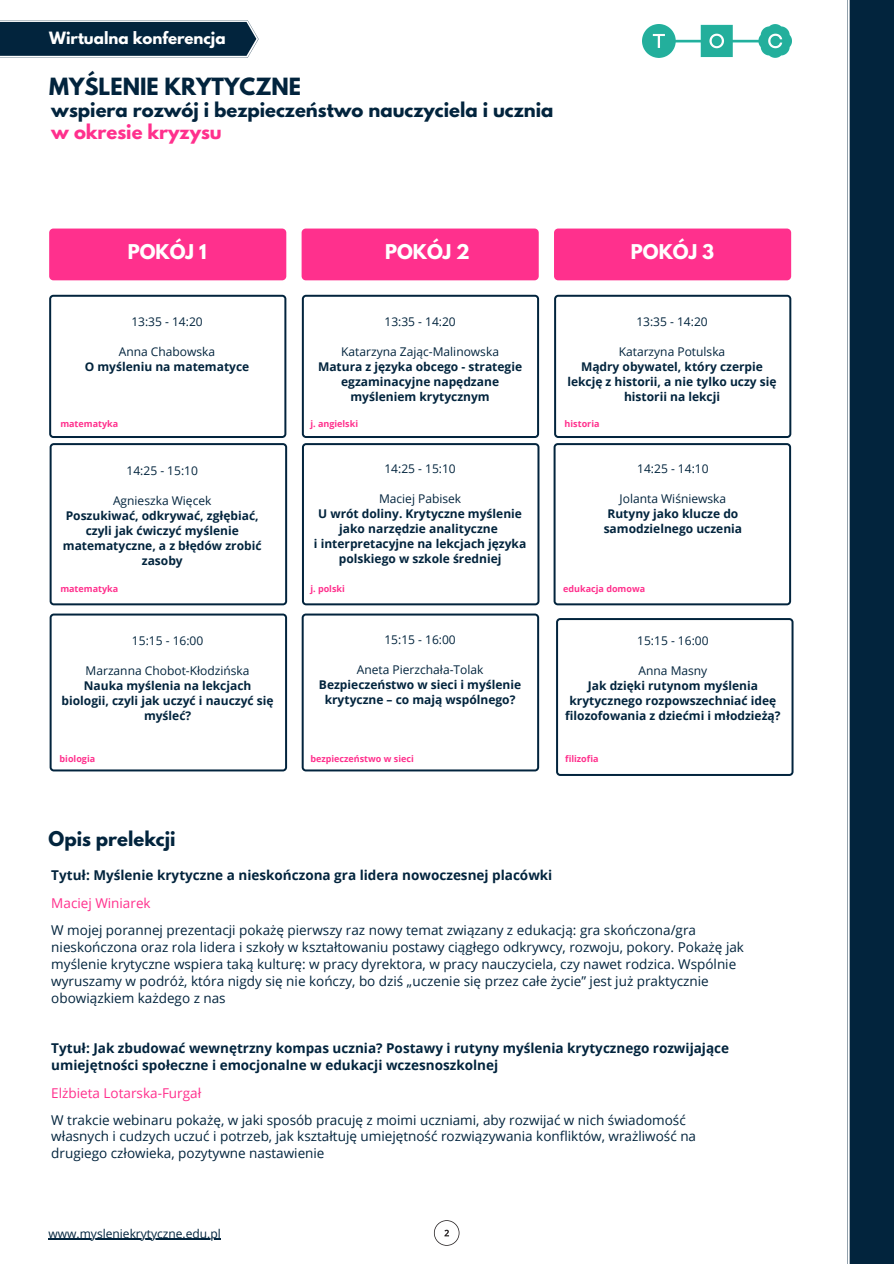
<style>
.page{position:relative;width:894px;height:1264px;background:#fff}
.page>*{position:absolute;margin:0;border:0;box-sizing:border-box;transform-origin:0 0}
.t1{font:700 21px "League Spartan";color:#02243d}
.t2{font:700 18px "League Spartan";color:#02243d}
.t3{font:700 18px "League Spartan";color:#fff}
.t4{font:700 18px "League Spartan";color:#ff308d}
.t5{font:700 15px "League Spartan";color:#fff}
.t6{font:13.5px/17px "Open Sans";color:#02243d}
.t7{font:700 13.5px/17px "Open Sans";color:#02243d}
.t8{font:13.5px "Open Sans";color:#ff308d}
.t9{font:700 12px/15px "Open Sans";color:#02243d;text-align:center}
.t10{font:12px "Open Sans";color:#02243d}
.t11{font:700 9px "Open Sans";color:#ff308d}
</style>
<div class="page">
<svg style="left:847px;top:0;width:46px;height:1263px;background:#0f2f47"></svg>
<img style="left:642px;top:24px;width:149px;height:34px">
<svg style="left:302px;top:295px;width:237px;height:310px"></svg>
<svg style="left:50px;top:613px;width:237px;height:158px"></svg>
<svg style="left:301px;top:613px;width:238px;height:158px"></svg>
<svg style="left:556px;top:618px;width:237px;height:158px"></svg>
<svg style="left:0;top:20px;width:258px;height:38px;background:#1e3c52"></svg>
<svg style="left:434px;top:1220px;width:25px;height:25px"></svg>
<svg style="left:49px;top:295px;width:238px;height:310px"></svg>
<svg style="left:553px;top:295px;width:238px;height:310px"></svg>
<hr style="left:49px;top:1238px;width:172px;height:1px;background:#02243d">
<div style="left:49px;top:228px;width:237px;height:52px;background:#ff308d"></div>
<div style="left:301px;top:228px;width:237px;height:52px;background:#ff308d"></div>
<div style="left:554px;top:228px;width:237px;height:52px;background:#ff308d"></div>
<p class="t5" style="left:49px;top:30px;width:178px">Wirtualna konferencja</p>
<p class="t1" style="left:49px;top:76px;width:253px">MYŚLENIE KRYTYCZNE</p>
<p class="t2" style="left:51px;top:100px;width:503px">wspiera rozwój i bezpieczeństwo nauczyciela i ucznia</p>
<p class="t4" style="left:51px;top:123px;width:172px">w okresie kryzysu</p>
<p class="t3" style="left:128px;top:243px;width:80px">POKÓJ 1</p>
<p class="t3" style="left:385px;top:243px;width:86px">POKÓJ 2</p>
<p class="t3" style="left:630px;top:243px;width:85px">POKÓJ 3</p>
<p class="t10" style="left:131px;top:313px;width:73px">13:35 - 14:20</p>
<p class="t10" style="left:119px;top:343px;width:98px">Anna Chabowska</p>
<p class="t9" style="left:85px;top:359px;width:166px">O myśleniu na matematyce</p>
<p class="t11" style="left:60px;top:417px;width:59px">matematyka</p>
<p class="t10" style="left:126px;top:462px;width:73px">14:25 - 15:10</p>
<p class="t10" style="left:113px;top:492px;width:100px">Agnieszka Więcek</p>
<p class="t9" style="left:63px;top:508px;width:200px">Poszukiwać, odkrywać, zgłębiać, czyli jak ćwiczyć myślenie matematyczne, a z błędów zrobić zasoby</p>
<p class="t11" style="left:60px;top:582px;width:59px">matematyka</p>
<p class="t10" style="left:132px;top:632px;width:73px">15:15 - 16:00</p>
<p class="t10" style="left:86px;top:662px;width:165px">Marzanna Chobot-Kłodzińska</p>
<p class="t9" style="left:62px;top:678px;width:213px">Nauka myślenia na lekcjach biologii, czyli jak uczyć i nauczyć się myśleć?</p>
<p class="t11" style="left:60px;top:752px;width:37px">biologia</p>
<p class="t10" style="left:384px;top:313px;width:73px">13:35 - 14:20</p>
<p class="t10" style="left:341px;top:343px;width:159px">Katarzyna Zając-Malinowska</p>
<p class="t9" style="left:318px;top:359px;width:205px">Matura z języka obcego - strategie egzaminacyjne napędzane myśleniem krytycznym</p>
<p class="t11" style="left:310px;top:417px;width:49px">j. angielski</p>
<p class="t10" style="left:384px;top:460px;width:73px">14:25 - 15:10</p>
<p class="t10" style="left:379px;top:490px;width:84px">Maciej Pabisek</p>
<p class="t9" style="left:318px;top:506px;width:205px">U wrót doliny. Krytyczne myślenie jako narzędzie analityczne</p>
<p class="t9" style="left:314px;top:536px;width:214px">i interpretacyjne na lekcjach języka polskiego w szkole średniej</p>
<p class="t11" style="left:310px;top:582px;width:36px">j. polski</p>
<p class="t10" style="left:384px;top:631px;width:73px">15:15 - 16:00</p>
<p class="t10" style="left:357px;top:661px;width:128px">Aneta Pierzchała-Tolak</p>
<p class="t9" style="left:319px;top:676px;width:204px">Bezpieczeństwo w sieci i myślenie krytyczne – co mają wspólnego?</p>
<p class="t11" style="left:310px;top:752px;width:105px">bezpieczeństwo w sieci</p>
<p class="t10" style="left:636px;top:313px;width:73px">13:35 - 14:20</p>
<p class="t10" style="left:618px;top:343px;width:108px">Katarzyna Potulska</p>
<p class="t9" style="left:567px;top:359px;width:211px">Mądry obywatel, który czerpie lekcję z historii, a nie tylko uczy się historii na lekcji</p>
<p class="t11" style="left:564px;top:417px;width:36px">historia</p>
<p class="t10" style="left:637px;top:460px;width:73px">14:25 - 14:10</p>
<p class="t10" style="left:619px;top:490px;width:108px">Jolanta Wiśniewska</p>
<p class="t9" style="left:603px;top:506px;width:140px">Rutyny jako klucze do samodzielnego uczenia</p>
<p class="t11" style="left:563px;top:582px;width:83px">edukacja domowa</p>
<p class="t10" style="left:637px;top:632px;width:73px">15:15 - 16:00</p>
<p class="t10" style="left:638px;top:662px;width:70px">Anna Masny</p>
<p class="t9" style="left:565px;top:678px;width:217px">Jak dzięki rutynom myślenia krytycznego rozpowszechniać ideę filozofowania z dziećmi i młodzieżą?</p>
<p class="t11" style="left:565px;top:752px;width:35px">filizofia</p>
<p class="t2" style="left:49px;top:829px;width:128px">Opis prelekcji</p>
<p class="t7" style="left:51px;top:866px;width:502px">Tytuł: Myślenie krytyczne a nieskończona gra lidera nowoczesnej placówki</p>
<p class="t8" style="left:51px;top:893px;width:101px">Maciej Winiarek</p>
<p class="t6" style="left:51px;top:921px;width:694px">W mojej porannej prezentacji pokażę pierwszy raz nowy temat związany z edukacją: gra skończona/gra nieskończona oraz rola lidera i szkoły w kształtowaniu postawy ciągłego odkrywcy, rozwoju, pokory. Pokażę jak myślenie krytyczne wspiera taką kulturę: w pracy dyrektora, w pracy nauczyciela, czy nawet rodzica. Wspólnie wyruszamy w podróż, która nigdy się nie kończy, bo dziś „uczenie się przez całe życie” jest już praktycznie obowiązkiem każdego z nas</p>
<p class="t7" style="left:51px;top:1039px;width:679px">Tytuł: Jak zbudować wewnętrzny kompas ucznia? Postawy i rutyny myślenia krytycznego rozwijające umiejętności społeczne i emocjonalne w edukacji wczesnoszkolnej</p>
<p class="t8" style="left:51px;top:1083px;width:151px">Elżbieta Lotarska-Furgał</p>
<p class="t6" style="left:51px;top:1110px;width:646px">W trakcie webinaru pokażę, w jaki sposób pracuję z moimi uczniami, aby rozwijać w nich świadomość własnych i cudzych uczuć i potrzeb, jak kształtuję umiejętność rozwiązywania konfliktów, wrażliwość na drugiego człowieka, pozytywne nastawienie</p>
<p class="t10" style="left:49px;top:1224px;width:174px">www.mysleniekrytyczne.edu.pl</p>
</div>
